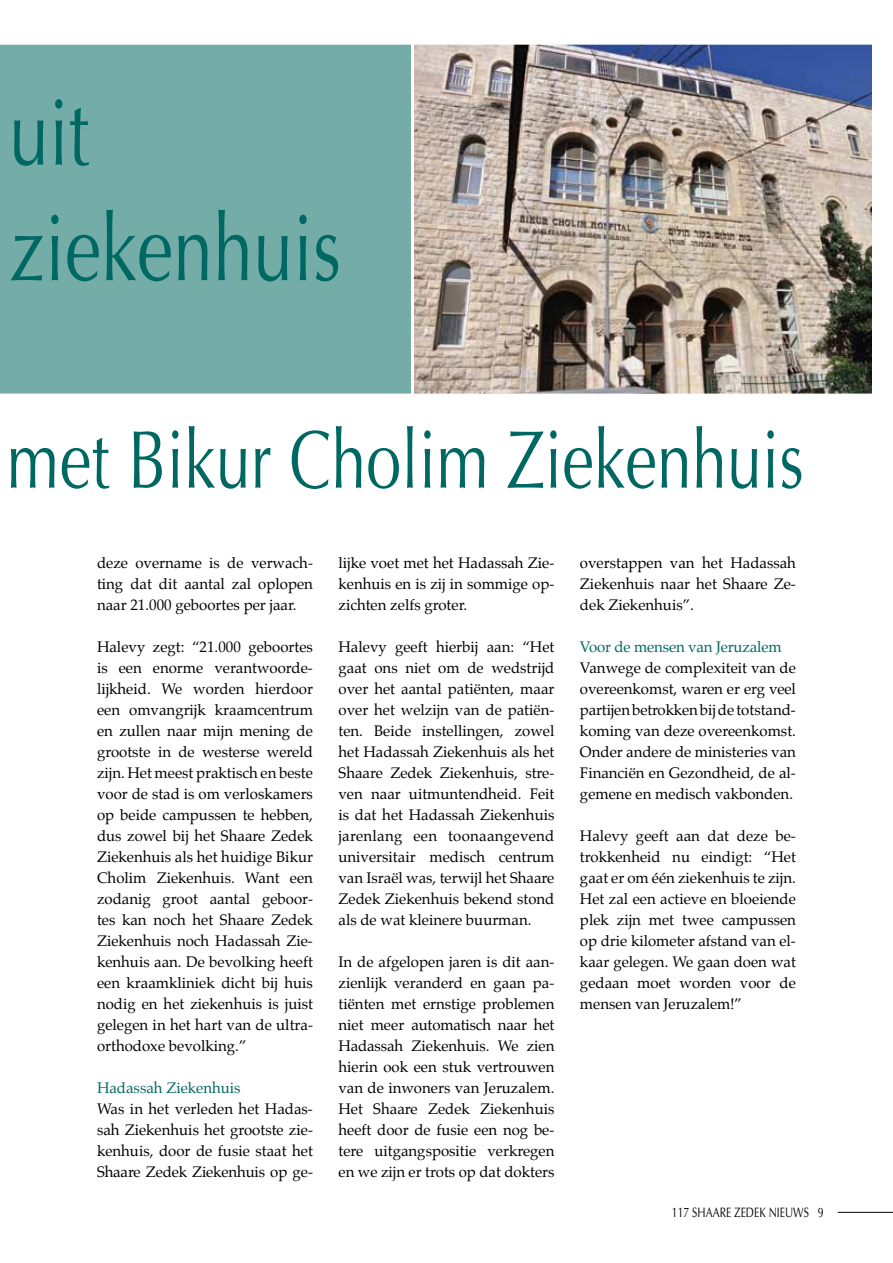
<style>
.page{position:relative;width:893px;height:1263px;background:#fff}
.page>*{position:absolute;margin:0;border:0;box-sizing:border-box;transform-origin:0 0}
.t1{font:93.6px/115.5px "Optima";color:#006862;scale:.77 1}
.t2{font:81.9px "Optima";color:#006862;scale:.77 1}
.t3{font:15px/21px "Palatino";color:#000;text-align:justify}
.t4{font:15px "Palatino";letter-spacing:-.01em;color:#006862}
.t5{font:13.65px "Optima";color:#000;scale:.77 1}
</style>
<div class="page">
<hr style="left:838px;top:1212px;width:55px;height:1px;background:#000">
<div style="left:0;top:43px;width:872px;height:352px;background:#74aca8"></div>
<img style="left:414px;top:45px;width:458px;height:349px">
<hr style="left:411px;top:31px;width:3px;height:364px;background:#fff">
<hr style="left:0;top:394px;width:893px;height:3px;background:#fff">
<hr style="left:0;top:42px;width:893px;height:3px;background:#fff">
<h1 class="t1" style="left:9px;top:76px;width:433px">uit ziekenhuis</h1>
<h2 class="t2" style="left:6px;top:412px;width:1037px">met Bikur Cholim Ziekenhuis</h2>
<p class="t3" style="left:97px;top:552px;width:217px">deze overname is de verwach&shy;ting dat dit aantal zal oplopen naar 21.000 geboortes per jaar.</p>
<p class="t3" style="left:97px;top:636px;width:217px">Halevy zegt: “21.000 geboortes is een enorme verantwoorde&shy;lijkheid. We worden hierdoor een omvangrijk kraamcentrum en zullen naar mijn mening de grootste in de westerse wereld zijn. Het meest praktisch en beste voor de stad is om verloskamers op beide campussen te hebben, dus zowel bij het Shaare Zedek Ziekenhuis als het huidige Bikur Cholim Ziekenhuis. Want een zodanig groot aantal geboor&shy;tes kan noch het Shaare Zedek Ziekenhuis noch Hadassah Zie&shy;kenhuis aan. De bevolking heeft een kraamkliniek dicht bij huis nodig en het ziekenhuis is juist gelegen in het hart van de ultra&shy;orthodoxe bevolking.”</p>
<p class="t4" style="left:97px;top:1075px;width:145px">Hadassah Ziekenhuis</p>
<p class="t3" style="left:97px;top:1098px;width:217px">Was in het verleden het Hadas&shy;sah Ziekenhuis het grootste zie&shy;kenhuis, door de fusie staat het Shaare Zedek Ziekenhuis op ge-</p>
<p class="t3" style="left:338px;top:552px;width:217px">lijke voet met het Hadassah Zie&shy;kenhuis en is zij in sommige op&shy;zichten zelfs groter.</p>
<p class="t3" style="left:338px;top:636px;width:217px">Halevy geeft hierbij aan: “Het gaat ons niet om de wedstrijd over het aantal patiënten, maar over het welzijn van de patiën&shy;ten. Beide instellingen, zowel het Hadassah Ziekenhuis als het Shaare Zedek Ziekenhuis, stre&shy;ven naar uitmuntendheid. Feit is dat het Hadassah Ziekenhuis jarenlang een toonaangevend universitair medisch centrum van Israël was, terwijl het Shaare Zedek Ziekenhuis bekend stond als de wat kleinere buurman.</p>
<p class="t3" style="left:338px;top:951px;width:217px">In de afgelopen jaren is dit aan&shy;zienlijk veranderd en gaan pa&shy;tiënten met ernstige problemen niet meer automatisch naar het Hadassah Ziekenhuis. We zien hierin ook een stuk vertrouwen van de inwoners van Jeruzalem.<br>Het Shaare Zedek Ziekenhuis heeft door de fusie een nog be&shy;tere uitgangspositie verkregen en we zijn er trots op dat dokters</p>
<p class="t3" style="left:580px;top:552px;width:217px">overstappen van het Hadassah Ziekenhuis naar het Shaare Ze&shy;dek Ziekenhuis”.</p>
<p class="t4" style="left:580px;top:634px;width:203px">Voor de mensen van Jeruzalem</p>
<p class="t3" style="left:580px;top:657px;width:217px">Vanwege de complexiteit van de overeenkomst, waren er erg veel partijen betrokken bij de totstand&shy;koming van deze overeenkomst.<br>Onder andere de ministeries van Financiën en Gezondheid, de al&shy;gemene en medisch vakbonden.</p>
<p class="t3" style="left:580px;top:825px;width:217px">Halevy geeft aan dat deze be&shy;trokkenheid nu eindigt: “Het gaat er om één ziekenhuis te zijn.<br>Het zal een actieve en bloeiende plek zijn met twee campussen op drie kilometer afstand van el&shy;kaar gelegen. We gaan doen wat gedaan moet worden voor de mensen van Jeruzalem!”</p>
<p class="t5" style="left:672px;top:1205px;width:199px">117 SHAARE ZEDEK NIEUWS 9</p>
</div>
